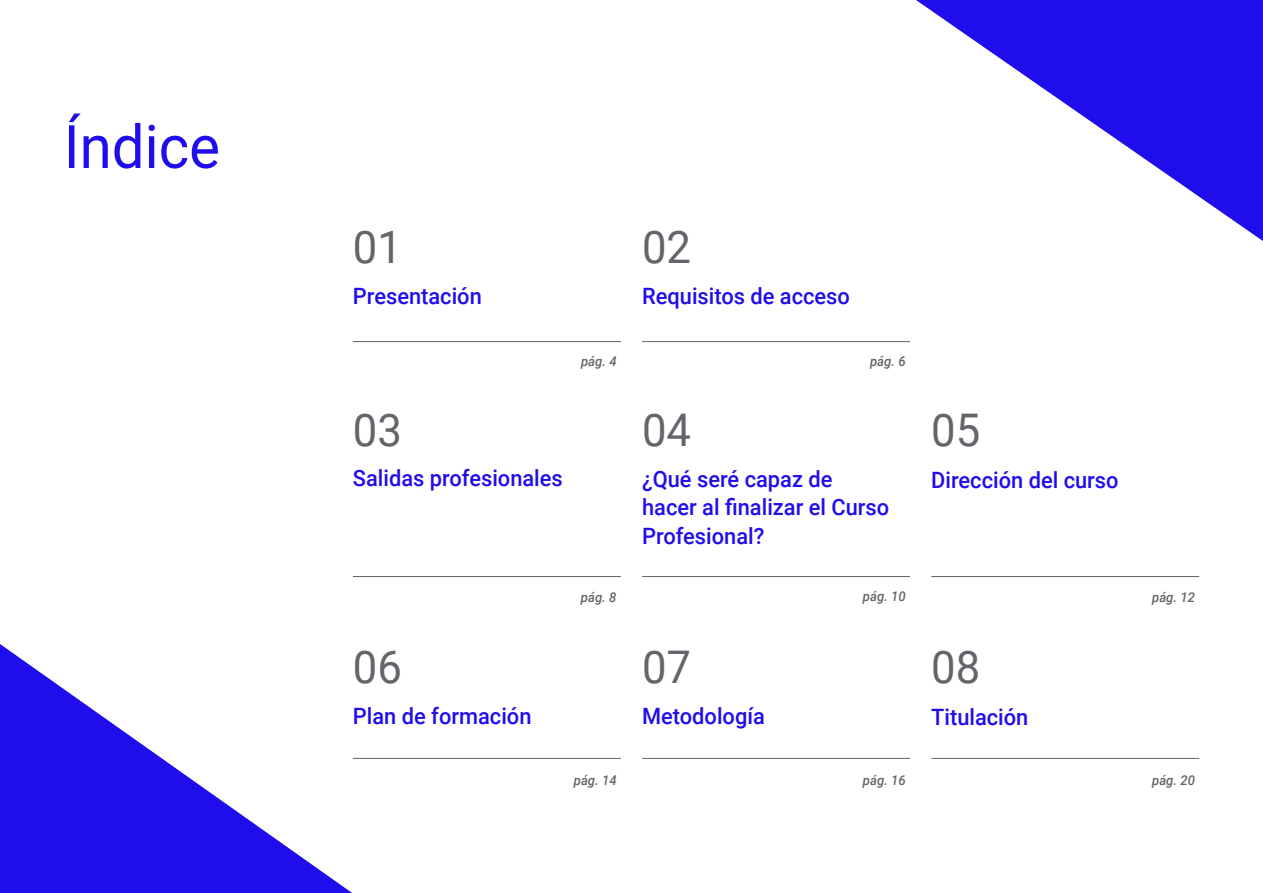
<style>
.page{position:relative;width:1263px;height:893px;background:#fff}
.page>*{position:absolute;margin:0;border:0;box-sizing:border-box;transform-origin:0 0}
.t1{font:60px "Roboto";color:#1f0dec}
.t2{font:45px "Roboto";color:#63656a}
.t3{font:500 22.5px/28.5px "Roboto";color:#1f0dec}
.t4{font:italic 500 13.5px "Roboto";color:#63656a}
</style>
<div class="page">
<svg style="left:0;top:644px;width:352px;height:249px"></svg>
<svg style="left:916px;top:0;width:347px;height:241px"></svg>
<hr style="left:353px;top:341px;width:268px;height:1px;background:#63656a">
<hr style="left:931px;top:758px;width:268px;height:1px;background:#63656a">
<hr style="left:642px;top:341px;width:268px;height:1px;background:#63656a">
<hr style="left:353px;top:576px;width:268px;height:1px;background:#63656a">
<hr style="left:642px;top:576px;width:268px;height:1px;background:#63656a">
<hr style="left:642px;top:758px;width:268px;height:1px;background:#63656a">
<hr style="left:353px;top:758px;width:268px;height:1px;background:#63656a">
<hr style="left:931px;top:576px;width:268px;height:1px;background:#63656a">
<p class="t1" style="left:64px;top:105px;width:158px">Índice</p>
<p class="t2" style="left:353px;top:216px;width:51px">01</p>
<p class="t3" style="left:353px;top:281px;width:130px">Presentación</p>
<p class="t2" style="left:642px;top:216px;width:51px">02</p>
<p class="t3" style="left:642px;top:281px;width:209px">Requisitos de acceso</p>
<p class="t4" style="left:581px;top:351px;width:37px">pág. 4</p>
<p class="t4" style="left:870px;top:351px;width:37px">pág. 6</p>
<p class="t2" style="left:353px;top:398px;width:51px">03</p>
<p class="t2" style="left:642px;top:398px;width:51px">04</p>
<p class="t3" style="left:353px;top:463px;width:211px">Salidas profesionales</p>
<p class="t3" style="left:642px;top:464px;width:249px">¿Qué seré capaz de hacer al finalizar el Curso<br>Profesional?</p>
<p class="t4" style="left:581px;top:588px;width:37px">pág. 8</p>
<p class="t4" style="left:863px;top:587px;width:44px">pág. 10</p>
<p class="t2" style="left:931px;top:398px;width:51px">05</p>
<p class="t3" style="left:931px;top:465px;width:189px">Dirección del curso</p>
<p class="t2" style="left:353px;top:635px;width:51px">06</p>
<p class="t2" style="left:642px;top:635px;width:51px">07</p>
<p class="t2" style="left:931px;top:635px;width:51px">08</p>
<p class="t3" style="left:353px;top:701px;width:180px">Plan de formación</p>
<p class="t3" style="left:642px;top:701px;width:124px">Metodología</p>
<p class="t3" style="left:931px;top:702px;width:99px">Titulación</p>
<p class="t4" style="left:1152px;top:588px;width:44px">pág. 12</p>
<p class="t4" style="left:574px;top:771px;width:44px">pág. 14</p>
<p class="t4" style="left:863px;top:771px;width:44px">pág. 16</p>
<p class="t4" style="left:1152px;top:771px;width:44px">pág. 20</p>
</div>
